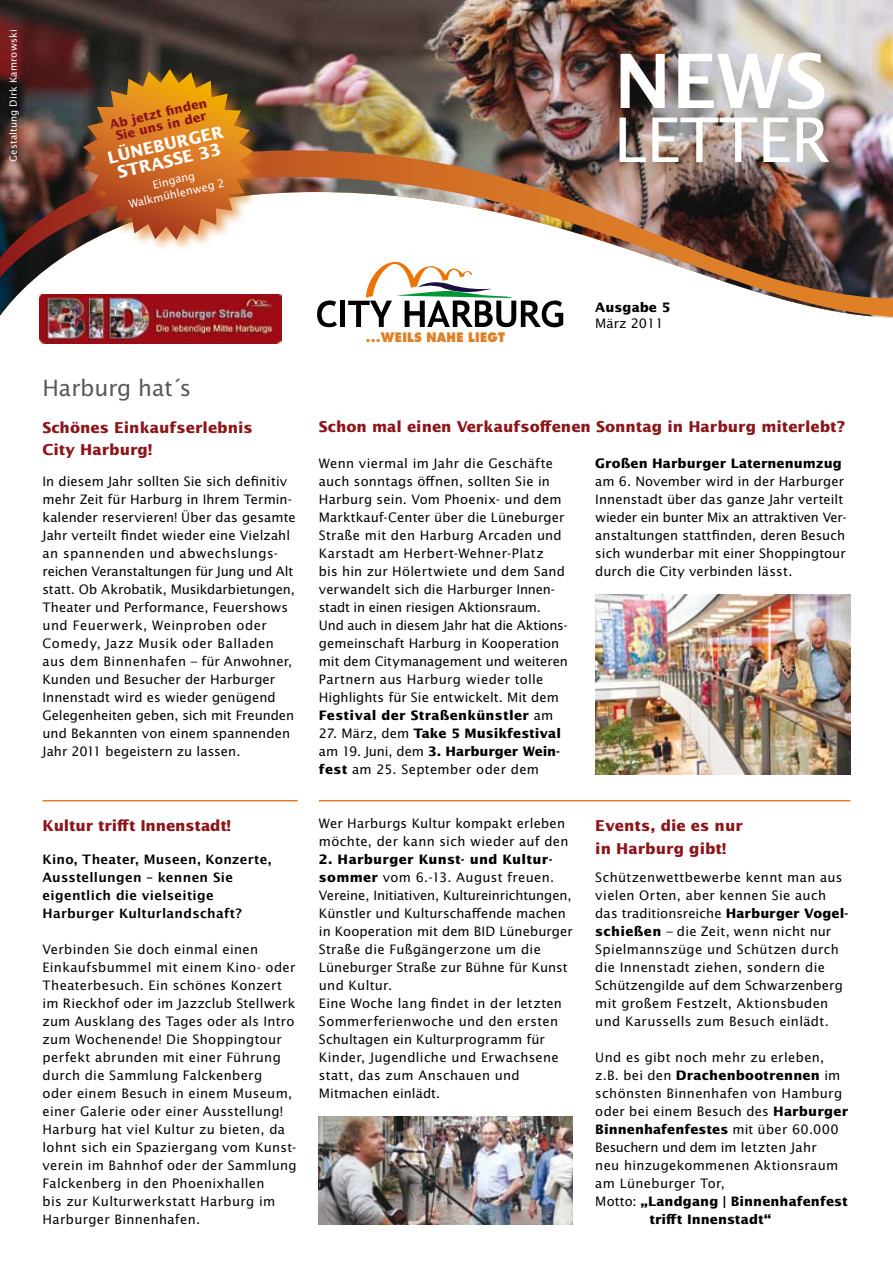
<style>
.page{position:relative;width:893px;height:1263px;background:#fff}
.page>*{position:absolute;margin:0;border:0;box-sizing:border-box;transform-origin:0 0}
.t1{font:700 75px "Lucida Grande";color:#fff}
.t2{font:61.5px "Lucida Grande";color:#fff}
.t3{font:22.5px "Lucida Sans";letter-spacing:-.005em;color:#58585a}
.t4{font:700 16.5px/16.5px "Lucida Sans";color:#fff;text-align:center}
.t5{font:700 15px/22.5px "Lucida Sans";color:#8c151a}
.t6{font:13.05px/18px "Lucida Sans";letter-spacing:.015em;color:#000}
.t7{font:700 13.05px "Lucida Sans";color:#000}
.t8{font:700 13.05px/18px "Lucida Grande";letter-spacing:.02em;color:#000}
.t9{font:800 12.75px "Futura";letter-spacing:.02em;color:#df8027;scale:.91 1}
.t10{font:700 12.45px/12.5px "Lucida Sans";color:#8c151a}
.t11{font:11.1px/13.8px "Lucida Sans";color:#fff;text-align:center}
.t12{font:9.75px "Lucida Sans";letter-spacing:.02em;color:#fff}
.s1{font-weight:700}
.s2{font-weight:400}
</style>
<div class="page">
<img style="left:0;top:0;width:893px;height:318px">
<img style="left:0;top:150px;width:893px;height:167px">
<hr style="left:43px;top:800px;width:255px;height:1px;background:#df8027">
<hr style="left:319px;top:800px;width:531px;height:1px;background:#df8027">
<img style="left:40px;top:294px;width:242px;height:49px">
<svg style="left:317px;top:300px;width:20px;height:27px"></svg>
<div style="left:340px;top:301px;width:5px;height:26px;background:#000"></div>
<svg style="left:348px;top:262px;width:215px;height:65px"></svg>
<img style="left:595px;top:594px;width:255px;height:180px">
<img style="left:319px;top:1116px;width:254px;height:108px">
<div style="left:79px;top:66px;width:229px;height:229px;background:#df8027;opacity:.75"></div>
<svg style="left:83px;top:69px;width:170px;height:171px;background:#b66f31"></svg>
<p class="t12" style="left:7px;top:162px;width:134px;rotate:-90deg">Gestaltung Dirk Kamrowski</p>
<p class="t10" style="left:108px;top:118px;width:101px;rotate:-13deg">Ab jetzt fi nden<br>Sie uns in der</p>
<p class="t4" style="left:106px;top:149px;width:120px;rotate:-13deg">Lüneburger<br>St raSSe 33</p>
<p class="t11" style="left:125px;top:184px;width:99px;rotate:-13deg">Eingang<br>Walkmühlenweg 2</p>
<h1 class="t1" style="left:614px;top:20px;width:208px">NEWS</h1>
<h2 class="t2" style="left:614px;top:105px;width:218px">LETTER</h2>
<h3 class="t3" style="left:43px;top:374px;width:150px">Harburg hat´s</h3>
<p class="t5" style="left:43px;top:416px;width:212px">Schönes Einkaufserlebnis<br>City Harburg!</p>
<p class="t6" style="left:43px;top:472px;width:255px">In diesem Jahr sollten Sie sich definitiv mehr Zeit für Harburg in Ihrem Termin&shy;kalender reservieren! Über das gesamte Jahr verteilt findet wieder eine Vielzahl an spannenden und abwechslungs&shy;reichen Veranstaltungen für Jung und Alt statt. Ob Akrobatik, Musikdarbietungen, Theater und Performance, Feuershows und Feuerwerk, Weinproben oder Comedy, Jazz Musik oder Balladen aus dem Binnenhafen – für Anwohner, Kunden und Besucher der Harburger Innenstadt wird es wieder genügend Gelegenheiten geben, sich mit Freunden und Bekannten von einem spannenden Jahr 2011 begeistern zu lassen.</p>
<p class="t5" style="left:43px;top:814px;width:190px">Kultur trifft Innenstadt!</p>
<p class="t8" style="left:43px;top:850px;width:230px">Kino, Theater, M useen, Konzerte,<br>Ausstellungen – kennen Sie eigentlich die vielseitige<br>Harburger Kulturlandschaft?</p>
<p class="t6" style="left:43px;top:940px;width:256px">Verbinden Sie doch einmal einen Einkaufsbummel mit einem Kino- oder Theaterbesuch. Ein schönes Konzert im Rieckhof oder im Jazzclub Stellwerk zum Ausklang des Tages oder als Intro zum Wochenende! Die Shoppingtour perfekt abrunden mit einer Führung durch die Sammlung Falckenberg<br>oder einem Besuch in einem Museum, einer Galerie oder einer Ausstellung!<br>Harburg hat viel Kultur zu bieten, da lohnt sich ein Spaziergang vom Kunst&shy;verein im Bahnhof oder der Sammlung Falckenberg in den Phoenixhallen<br>bis zur Kulturwerkstatt Harburg im Harburger Binnenhafen.</p>
<p class="t9" style="left:366px;top:329px;width:154px">...WEILS NAHE LIEGT</p>
<p class="t7" style="left:595px;top:299px;width:76px">Ausgabe 5</p>
<p class="t6" style="left:595px;top:314px;width:70px">März 2011</p>
<p class="t5" style="left:319px;top:415px;width:528px">Schon mal einen Verkaufsoffenen Sonntag in Harburg miterlebt?</p>
<p class="t6" style="left:319px;top:454px;width:250px">Wenn viermal im Jahr die Geschäfte auch sonntags öffnen, sollten Sie in Harburg sein. Vom Phoenix- und dem Marktkauf-Center über die Lüneburger Straße mit den Harburg Arcaden und Karstadt am Herbert-Wehner-Platz<br>bis hin zur Hölertwiete und dem Sand verwandelt sich die Harburger Innen&shy;stadt in einen riesigen Aktionsraum.<br>U nd auch in diesem Jahr hat die Aktions&shy;gemeinschaft Harburg in Kooperation mit dem Citymanagement und weiteren Partnern aus Harburg wieder tolle Highlights für Sie entwickelt. Mit dem <span class="s1">Festival der Straßenkünstler</span> am</p>
<p class="t6" style="left:319px;top:724px;width:244px;text-align:justify">27. März, dem <span class="s1">Take 5 Musikfestival </span>am 19. Juni, dem <span class="s1">3. Harburger Wein&shy;fest</span> am 25. September oder dem</p>
<p class="t6" style="left:319px;top:814px;width:251px">Wer Harburgs Kultur kompakt erleben möchte, der kann sich wieder auf den</p>
<p class="t6" style="left:319px;top:850px;width:255px"><span class="s1">2. Harburger Kunst- und Kultur&shy;sommer</span> vom 6.-13. August freuen.<br>Vereine, Initiativen, Kultureinrichtungen,<br>Künstler und Kulturschaffende machen in Kooperation mit dem BID Lüneburger<br>Straße die Fußgängerzone um die<br>Lüneburger Straße zur Bühne für Kunst und Kultur.<br>Eine Woche lang findet in der letzten<br>Sommerferienwoche und den ersten<br>Schultagen ein Kulturprogramm für<br>Kinder, Jugendliche und Erwachsene statt, das zum Anschauen und<br>Mitmachen einlädt.</p>
<p class="t7" style="left:595px;top:455px;width:248px">Großen Harburger Laternenumzug</p>
<p class="t6" style="left:595px;top:472px;width:253px">am 6. November wird in der Harburger Innenstadt über das ganze Jahr verteilt wieder ein bunter Mix an attraktiven Ver&shy;anstaltungen stattfinden, deren Besuch sich wunderbar mit einer Shoppingtour durch die City verbinden lässt.</p>
<p class="t5" style="left:595px;top:814px;width:149px">Events, die es nur in Harburg gibt!</p>
<p class="t6" style="left:595px;top:868px;width:255px">Schützenwettbewerbe kennt man aus vielen Orten, aber kennen Sie auch das traditionsreiche <span class="s1">Harburger Vogel&shy;schießen</span> – die Zeit, wenn nicht nur Spielmannszüge und Schützen durch die Innenstadt ziehen, sondern die Schützengilde auf dem Schwarzenberg mit großem Festzelt, Aktionsbuden und Karussells zum Besuch einlädt.</p>
<p class="t6" style="left:595px;top:1048px;width:231px">U nd es gibt noch mehr zu erleben,</p>
<p class="t7" style="left:595px;top:1067px;width:247px"><span class="s2">z.B. bei den</span> Drachenbootrennen <span class="s2">im</span></p>
<p class="t6" style="left:595px;top:1084px;width:248px">schönsten Binnenhafen von Hamburg</p>
<p class="t6" style="left:595px;top:1102px;width:254px">oder bei einem Besuch des <span class="s1">Harburger</span></p>
<p class="t7" style="left:595px;top:1121px;width:245px">Binnenhafenfestes <span class="s2">mit über 60.000</span></p>
<p class="t6" style="left:595px;top:1138px;width:223px">Besuchern und dem im letzten Jahr</p>
<p class="t6" style="left:595px;top:1156px;width:244px">neu hinzugekommenen Aktionsraum</p>
<p class="t6" style="left:595px;top:1174px;width:131px">am Lüneburger Tor,</p>
<p class="t7" style="left:595px;top:1193px;width:254px"><span class="s2">Motto:</span> „Landgang | Binnenhafenfest</p>
<p class="t7" style="left:649px;top:1211px;width:123px">trifft Innenstadt“</p>
</div>
